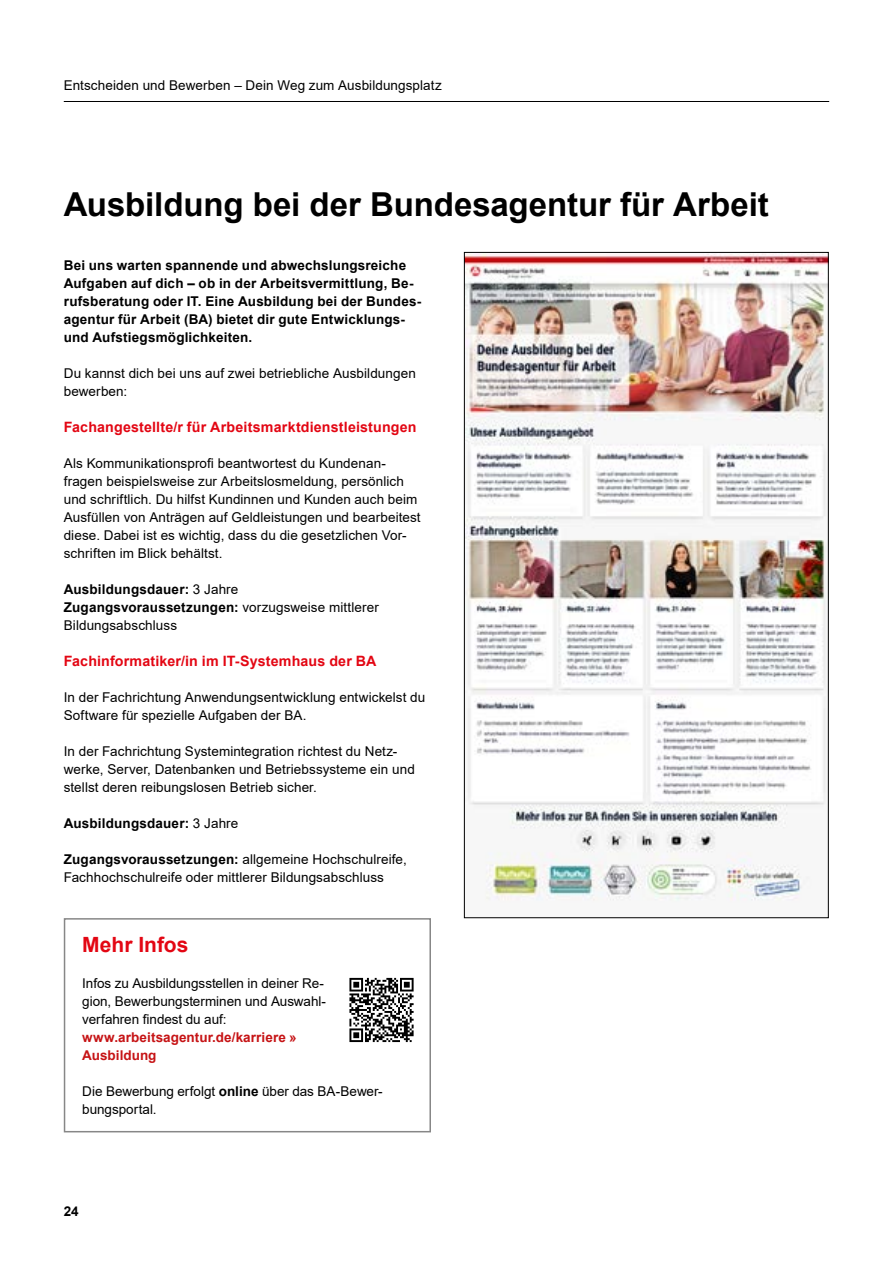
<style>
.page{position:relative;width:893px;height:1263px;background:#fff}
.page>*{position:absolute;margin:0;border:0;box-sizing:border-box;transform-origin:0 0}
.h1_Headline_Gross{font:700 33px "Arial";letter-spacing:-.005em;color:#000}
.h2_Headline_Infokast{font:700 21px "Arial";color:#e30613}
.h2_Subheadline_bold{font:700 14.25px "Arial";letter-spacing:.01em;color:#e30613}
.p_Fließtext{font:13.5px/18px "Arial";letter-spacing:.005em;color:#000}
.Anreisser{font:700 13.5px/18px "Arial";letter-spacing:.015em;color:#000}
.p_Fließtext_Infokast{font:13.5px/18px "Arial";letter-spacing:-.005em;color:#000}
.p_Fließtext-2{font:700 13.5px "Arial";letter-spacing:.01em;color:#000}
.s1{font-weight:400}
.s2{font-weight:700}
.s3{font-weight:700;color:#c61315}
</style>
<div class="page">
<hr style="left:64px;top:101px;width:765px;height:1px;background:#000">
<div style="left:64px;top:918px;width:367px;height:214px;border:2px solid #878787"></div>
<div style="left:347px;top:976px;width:69px;height:68px;background:linear-gradient(to right,#f3f3f3,#fafafa)"></div>
<svg style="left:349px;top:978px;width:65px;height:64px"></svg>
<img style="left:466px;top:254px;width:361px;height:648px">
<p class="p_Fließtext" style="left:64px;top:76px;width:379px">Entscheiden und Bewerben – Dein Weg zum Ausbildungsplatz</p>
<h1 class="h1_Headline_Gross" style="left:64px;top:181px;width:707px">Ausbildung bei der Bundesagentur für Arbeit</h1>
<p class="Anreisser" style="left:64px;top:256px;width:359px">Bei uns warten spannende und abwechslungsreiche Aufgaben auf dich – ob in der Arbeitsvermittlung, Be&shy;rufsberatung oder IT. Eine Ausbildung bei der Bundes&shy;agentur für Arbeit (BA) bietet dir gute Entwicklungs&shy;und Aufstiegsmöglichkeiten.</p>
<p class="p_Fließtext" style="left:64px;top:364px;width:354px">Du kannst dich bei uns auf zwei betriebliche Ausbildungen bewerben:</p>
<h2 class="h2_Subheadline_bold" style="left:64px;top:417px;width:354px">Fachangestellte/r für Arbeitsmarktdienstleistungen</h2>
<p class="p_Fließtext" style="left:64px;top:454px;width:358px">Als Kommunikationsprofi beantwortest du Kundenan&shy;fragen beispielsweise zur Arbeitslosmeldung, persönlich und schriftlich. Du hilfst Kundinnen und Kunden auch beim Ausfüllen von Anträgen auf Geldleistungen und bearbeitest diese. Dabei ist es wichtig, dass du die gesetzlichen Vor&shy;schriften im Blick behältst.</p>
<p class="p_Fließtext-2" style="left:64px;top:580px;width:176px">Ausbildungsdauer: <span class="s1">3 Jahre</span></p>
<p class="p_Fließtext" style="left:64px;top:598px;width:317px"><span class="s2">Zugangsvoraussetzungen:</span> vorzugsweise mittlerer<br>Bildungsabschluss</p>
<h2 class="h2_Subheadline_bold" style="left:64px;top:651px;width:314px">Fachinformatiker/in im IT-Systemhaus der BA</h2>
<p class="p_Fließtext" style="left:64px;top:688px;width:363px">In der Fachrichtung Anwendungsentwicklung entwickelst du<br>Software für spezielle Aufgaben der BA.</p>
<p class="p_Fließtext" style="left:64px;top:742px;width:353px">In der Fachrichtung Systemintegration richtest du Netz&shy;werke, Server, Datenbanken und Betriebssysteme ein und stellst deren reibungslosen Betrieb sicher.</p>
<p class="p_Fließtext-2" style="left:64px;top:814px;width:176px">Ausbildungsdauer: <span class="s1">3 Jahre</span></p>
<p class="p_Fließtext" style="left:64px;top:850px;width:345px"><span class="s2">Zugangsvoraussetzungen:</span> allgemeine Hochschulreife,<br>Fachhochschulreife oder mittlerer Bildungsabschluss</p>
<h2 class="h2_Headline_Infokast" style="left:82px;top:930px;width:108px">Mehr Infos</h2>
<p class="p_Fließtext_Infokast" style="left:82px;top:974px;width:245px">Infos zu Ausbildungsstellen in deiner Re&shy;gion, Bewerbungsterminen und Auswahl&shy;verfahren findest du auf: <span class="s3">www.arbeitsagentur.de/karriere »<br>Ausbildung</span></p>
<p class="p_Fließtext_Infokast" style="left:82px;top:1082px;width:302px">Die Bewerbung erfolgt <span class="s2">online</span> über das BA-Bewer&shy;bungsportal.</p>
<p class="Anreisser" style="left:64px;top:1202px;width:17px">24</p>
</div>
